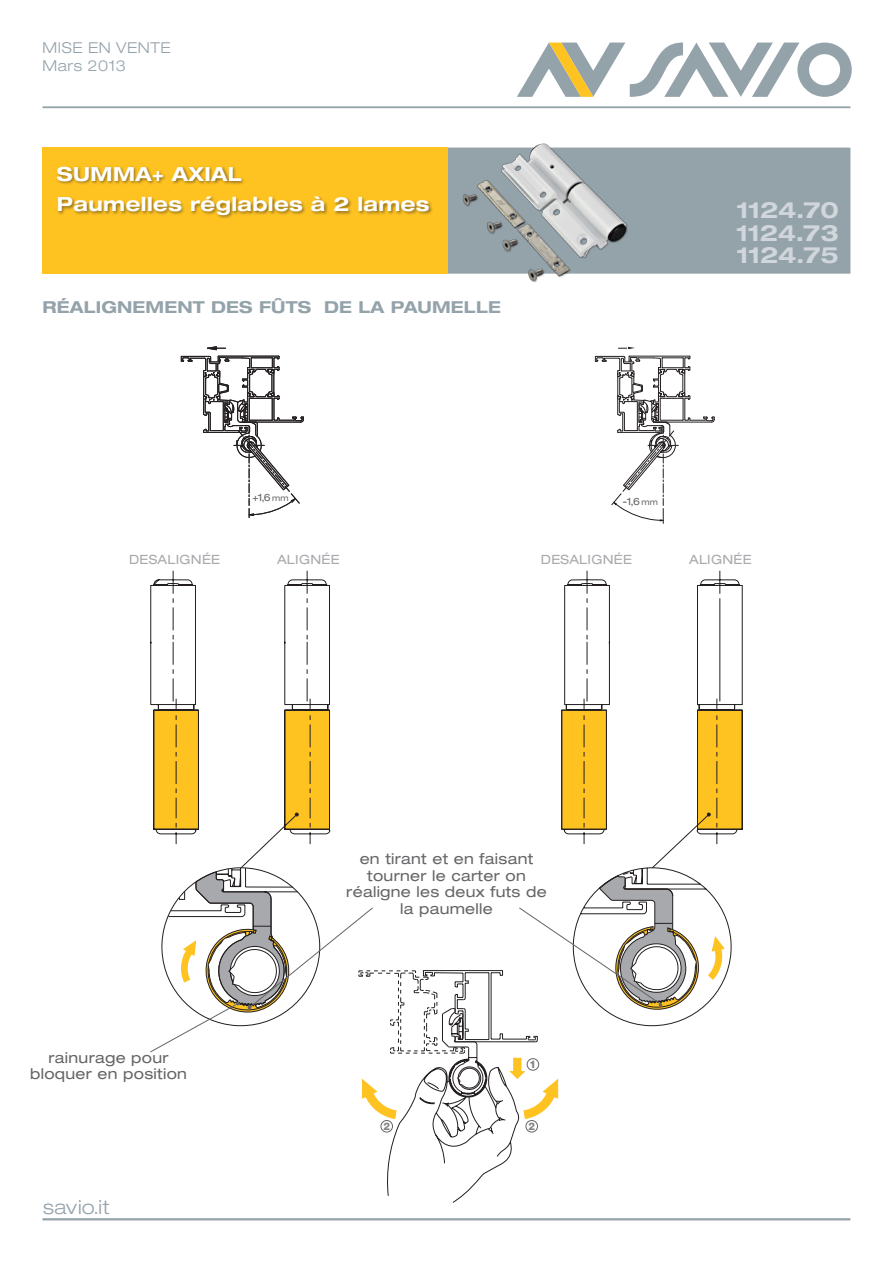
<style>
.page{position:relative;width:893px;height:1263px;background:#fff}
.page>*{position:absolute;margin:0;border:0;box-sizing:border-box;transform-origin:0 0}
.t1{font:700 expanded 22.5px "Helvetica Neue LT Std";letter-spacing:-.02em;color:#d0d6db}
.t2{font:700 expanded 19.5px "Helvetica Neue LT Std";letter-spacing:.02em;color:#fff}
.t3{font:300 expanded 19.5px "Helvetica Neue LT Std";letter-spacing:.02em;color:#94a2aa}
.t4{font:700 expanded 16.5px "Helvetica Neue LT Std";letter-spacing:.01em;color:#94a2aa}
.t5{font:expanded 15px "Helvetica Neue LT Std";letter-spacing:.02em;color:#656568}
.t6{font:300 expanded 15px "Helvetica Neue LT Std";letter-spacing:.04em;color:#94a2aa}
.t7{font:expanded 12.75px "Helvetica Neue LT Std";letter-spacing:.02em;color:#a8a9ad}
.t8{font:800 10.5px "Helvetica Neue LT Std";color:#808285}
.t9{font:expanded 10.05px "Helvetica Neue LT Std";color:#656568}
.s1{font-size:8.4px}
</style>
<div class="page">
<svg style="left:517px;top:43px;width:335px;height:54px"></svg>
<hr style="left:43px;top:106px;width:807px;height:2px;background:#94a2aa">
<hr style="left:43px;top:1218px;width:807px;height:2px;background:#94a2aa">
<div style="left:446px;top:148px;width:404px;height:126px;background:#94a2aa;border:2px solid #94a2aa"></div>
<div style="left:43px;top:148px;width:405px;height:126px;background:#fec221"></div>
<img style="left:459px;top:143px;width:172px;height:139px">
<svg style="left:150px;top:570px;width:593px;height:633px"></svg>
<div style="left:526px;top:1120px;width:12px;height:12px;border:1px solid #656568;border-radius:50%"></div>
<div style="left:381px;top:1120px;width:12px;height:12px;border:1px solid #656568;border-radius:50%"></div>
<svg style="left:594px;top:346px;width:121px;height:177px"></svg>
<svg style="left:180px;top:346px;width:124px;height:172px"></svg>
<div style="left:56px;top:165px;width:377px;height:54px;background:#231f20;opacity:.5"></div>
<p class="t6" style="left:43px;top:39px;width:130px">MISE EN VENTE</p>
<p class="t6" style="left:43px;top:57px;width:85px">Mars 2013</p>
<p class="t2" style="left:57px;top:162px;width:186px">SUMMA+ AXIAL</p>
<p class="t2" style="left:57px;top:192px;width:374px">Paumelles réglables à 2 lames</p>
<p class="t4" style="left:43px;top:296px;width:460px">RÉALIGNEMENT DES FÛTS DE LA PAUMELLE</p>
<p class="t9" style="left:252px;top:492px;width:38px">+1,6 <span class="s1">mm</span></p>
<p class="t9" style="left:622px;top:495px;width:37px">-1,6 <span class="s1">mm</span></p>
<p class="t1" style="left:737px;top:196px;width:104px">1124.70</p>
<p class="t1" style="left:736px;top:219px;width:104px">1124.73</p>
<p class="t1" style="left:737px;top:241px;width:104px">1124.75</p>
<p class="t7" style="left:129px;top:552px;width:93px">DESALIGNÉE</p>
<p class="t7" style="left:541px;top:552px;width:93px">DESALIGNÉE</p>
<p class="t7" style="left:277px;top:552px;width:64px">ALIGNÉE</p>
<p class="t7" style="left:689px;top:552px;width:64px">ALIGNÉE</p>
<p class="t5" style="left:49px;top:1048px;width:122px">rainurage pour</p>
<p class="t5" style="left:30px;top:1065px;width:158px">bloquer en position</p>
<p class="t3" style="left:43px;top:1195px;width:68px">savio.it</p>
<p class="t5" style="left:360px;top:850px;width:175px">en tirant et en faisant</p>
<p class="t5" style="left:367px;top:866px;width:160px">tourner le carter on</p>
<p class="t5" style="left:346px;top:883px;width:202px">réaligne les deux futs de</p>
<p class="t5" style="left:400px;top:899px;width:94px">la paumelle</p>
<p class="t8" style="left:529px;top:1058px;width:8px">1</p>
<p class="t8" style="left:383px;top:1120px;width:8px">2</p>
<p class="t8" style="left:528px;top:1120px;width:8px">2</p>
</div>
